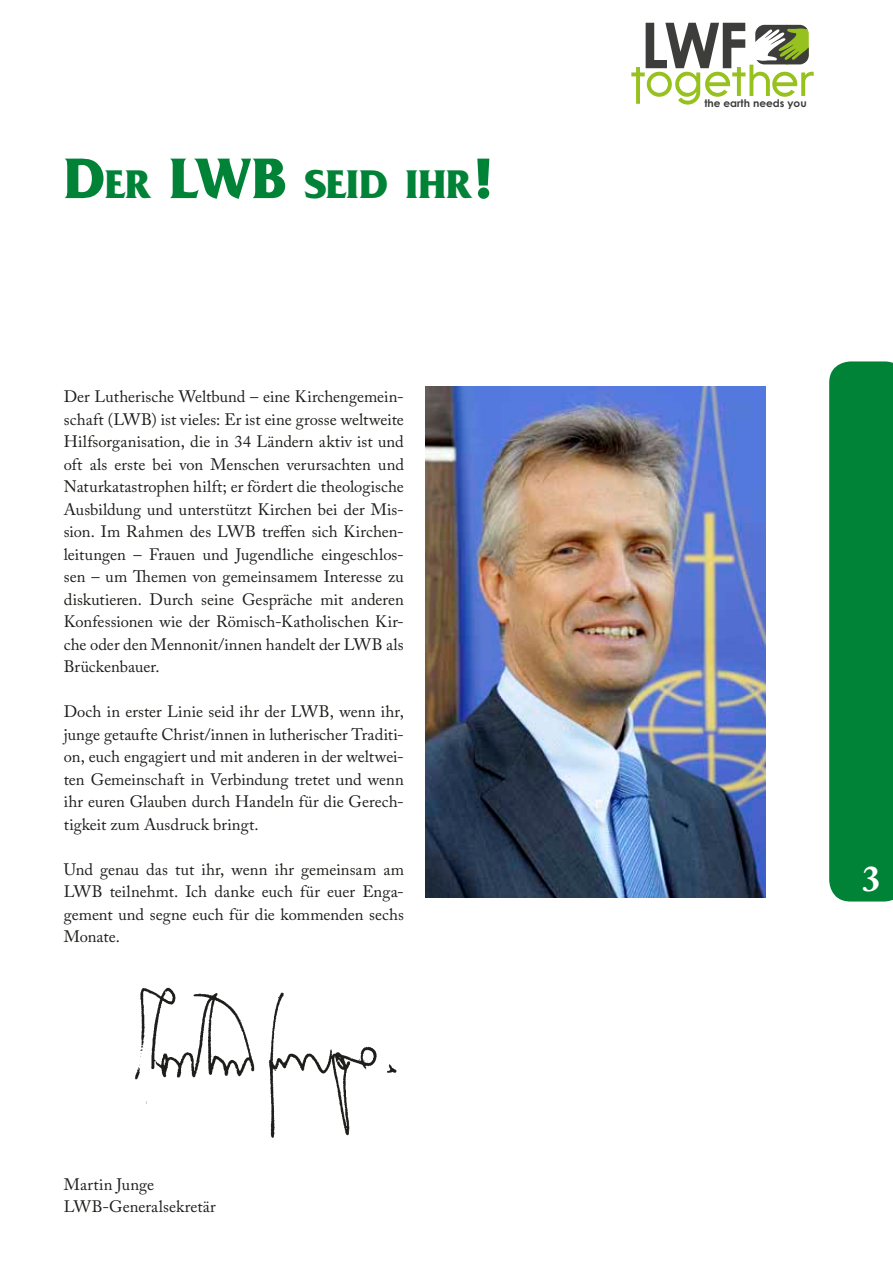
<style>
.page{position:relative;width:893px;height:1263px;background:#fff}
.page>*{position:absolute;margin:0;border:0;box-sizing:border-box;transform-origin:0 0}
.t1{font:700 63.3px "Century Gothic";color:#3d3d3c}
.t2{font:700 42px "Friz Quadrata";color:#008237}
.t3{font:700 36px "Adobe Caslon Pro";color:#fff}
.t4{font:16.5px/22.5px "Adobe Caslon Pro";letter-spacing:.005em;color:#1d1d1b;text-align:justify}
.t5{font:700 10.5px "Century Gothic";color:#3d3d3c}
.s1{font-size:60px}
</style>
<div class="page">
<svg style="left:829px;top:361px;width:64px;height:540px;background:#08863d"></svg>
<svg style="left:631px;top:25px;width:183px;height:80px"></svg>
<img style="left:135px;top:987px;width:262px;height:151px">
<img style="left:425px;top:387px;width:340px;height:510px">
<h2 class="t2" style="left:64px;top:161px;width:431px"><span class="s1">D</span>ER <span class="s1">LWB</span> SEID IHR<span class="s1">!</span></h2>
<p class="t4" style="left:64px;top:385px;width:342px">Der Lutherische Weltbund – eine Kirchengemein&shy;schaft (LWB) ist vieles: Er ist eine grosse weltweite Hilfsorganisation, die in 34 Ländern aktiv ist und oft als erste bei von Menschen verursachten und Naturkatastrophen hilft; er fördert die theologische Ausbildung und unterstützt Kirchen bei der Mis&shy;sion. Im Rahmen des LWB treffen sich Kirchen&shy;leitungen – Frauen und Jugendliche eingeschlos&shy;sen – um Themen von gemeinsamem Interesse zu diskutieren. Durch seine Gespräche mit anderen Konfessionen wie der Römisch-Katholischen Kir&shy;che oder den Mennonit/innen handelt der LWB als Brückenbauer.</p>
<p class="t4" style="left:64px;top:700px;width:342px">Doch in erster Linie seid ihr der LWB, wenn ihr, junge getaufte Christ/innen in lutherischer Traditi&shy;on, euch engagiert und mit anderen in der weltwei&shy;ten Gemeinschaft in Verbindung tretet und wenn ihr euren Glauben durch Handeln für die Gerech&shy;tigkeit zum Ausdruck bringt.</p>
<p class="t4" style="left:64px;top:858px;width:342px">Und genau das tut ihr, wenn ihr gemeinsam am LWB teilnehmt. Ich danke euch für euer Enga&shy;gement und segne euch für die kommenden sechs Monate.</p>
<p class="t4" style="left:64px;top:1173px;width:154px">Martin Junge<br>LWB-Generalsekretär</p>
<h1 class="t1" style="left:640px;top:-3px;width:109px">LWF</h1>
<p class="t5" style="left:704px;top:96px;width:104px">the earth needs you</p>
<h3 class="t3" style="left:862px;top:857px;width:19px">3</h3>
</div>
